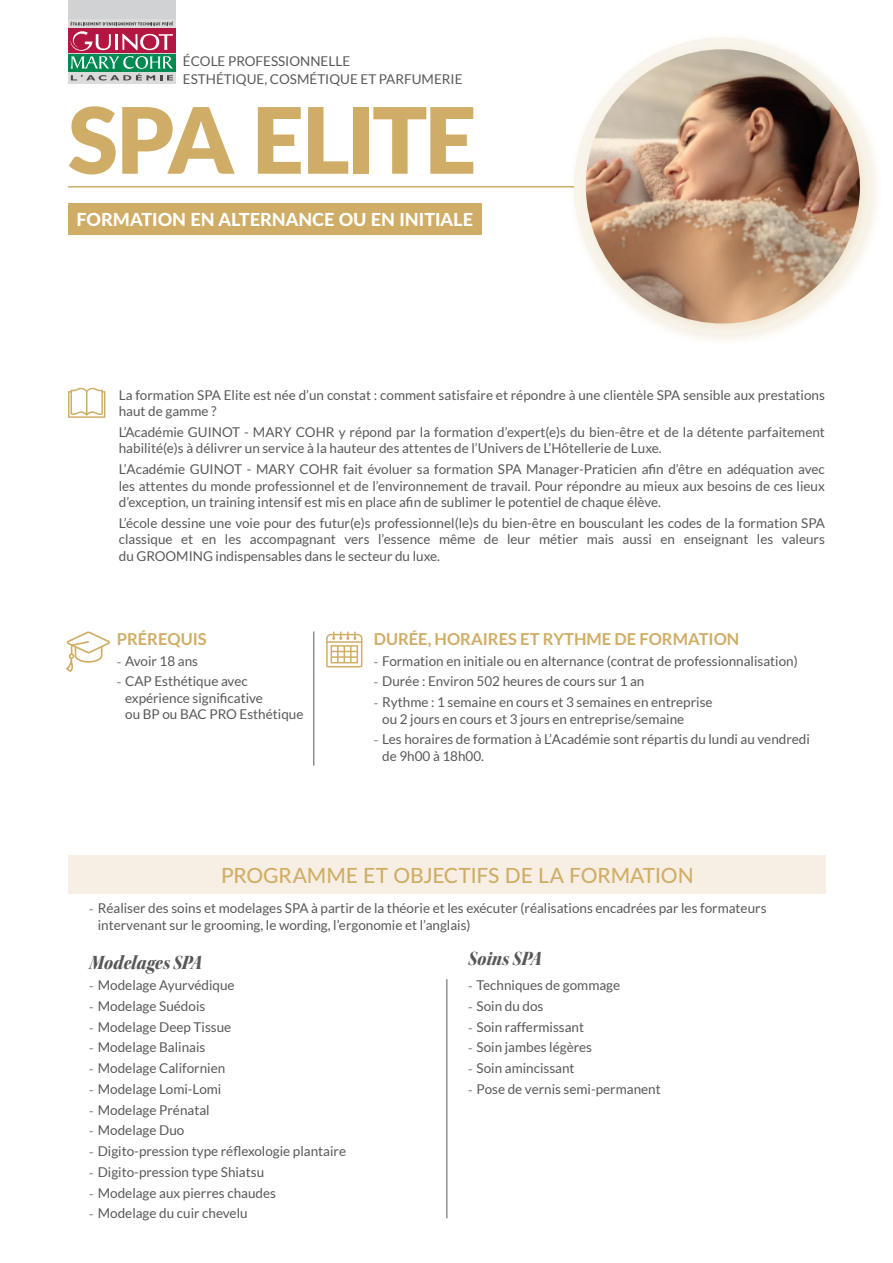
<style>
.page{position:relative;width:893px;height:1263px;background:#fff}
.page>*{position:absolute;margin:0;border:0;box-sizing:border-box;transform-origin:0 0}
.DIPLOME_1{font:900 91.5px "Lato";letter-spacing:-.03em;color:#cfad66}
.TITRE_TABLEAU{font:500 21px "Lato";letter-spacing:-.005em;color:#cfad66}
.TITRES_PETIT_PARAGRA{font:21px "Kepler Std Black Scn It Disp";letter-spacing:.005em;color:#57585a}
.FORMATION_INITIALE{font:800 18px "Lato";color:#fff}
.t1{font:700 16.5px "Lato";color:#cfad66}
.TEXTE_COURANT{font:13.5px/16.5px "Lato";color:#57585a}
.s1{font-family:"Avenir LT Std";font-weight:300}
</style>
<div class="page">
<div style="left:68px;top:0;width:108px;height:84px;background:#d1d2d4"></div>
<div style="left:68px;top:29px;width:108px;height:24px;background:#b31741"></div>
<div style="left:68px;top:54px;width:108px;height:17px;background:#008950"></div>
<div style="left:68px;top:72px;width:108px;height:12px;background:#dadbdb"></div>
<svg style="left:71px;top:21px;width:102px;height:60px"></svg>
<div style="left:68px;top:203px;width:414px;height:32px;background:#cfad66"></div>
<hr style="left:68px;top:186px;width:551px;height:2px;background:#cfad66">
<div style="left:568px;top:32px;width:316px;height:315px;background:#cfad66;opacity:.2"></div>
<div style="left:580px;top:43px;width:292px;height:292px;background:#cfad66;opacity:.2"></div>
<img style="left:586px;top:49px;width:274px;height:274px;border-radius:137px">
<svg style="left:68px;top:387px;width:37px;height:31px"></svg>
<svg style="left:66px;top:631px;width:44px;height:41px"></svg>
<svg style="left:326px;top:631px;width:36px;height:36px"></svg>
<hr style="left:314px;top:631px;width:1px;height:134px;background:#57585a">
<div style="left:68px;top:856px;width:758px;height:38px;background:#f7efe4"></div>
<hr style="left:447px;top:979px;width:1px;height:239px;background:#57585a">
<p class="TEXTE_COURANT" style="left:183px;top:52px;width:281px;line-height:18px">ÉCOLE PROFESSIONNELLE<br>ESTHÉTIQUE, COSMÉTIQUE ET PARFUMERIE</p>
<p class="DIPLOME_1" style="left:68px;top:87px;width:410px">SPA ELITE</p>
<p class="FORMATION_INITIALE" style="left:77px;top:206px;width:398px">FORMATION EN ALTERNANCE OU EN INITIALE</p>
<p class="TEXTE_COURANT" style="left:119px;top:386px;width:708px">La formation SPA Elite est née d’un constat : comment satisfaire et répondre à une clientèle SPA sensible aux prestations haut de gamme ?</p>
<p class="TEXTE_COURANT" style="left:119px;top:424px;width:708px">L’Académie GUINOT - MARY COHR y répond par la formation d’expert(e)s du bien-être et de la détente parfaitement habilité(e)s à délivrer un service à la hauteur des attentes de l’Univers de L’Hôtellerie de Luxe.</p>
<p class="TEXTE_COURANT" style="left:119px;top:461px;width:708px;text-align:justify">L’Académie GUINOT - MARY COHR fait évoluer sa formation SPA Manager-Praticien afin d’être en adéquation avec les attentes du monde professionnel et de l’environnement de travail. Pour répondre au mieux aux besoins de ces lieux d’exception, un training intensif est mis en place afin de sublimer le potentiel de chaque élève.</p>
<p class="TEXTE_COURANT" style="left:119px;top:515px;width:708px;text-align:justify">L’école dessine une voie pour des futur(e)s professionnel(le)s du bien-être en bousculant les codes de la formation SPA classique et en les accompagnant vers l’essence même de leur métier mais aussi en enseignant les valeurs du GROOMING indispensables dans le secteur du luxe.</p>
<p class="t1" style="left:117px;top:629px;width:92px">PRÉREQUIS</p>
<p class="TEXTE_COURANT" style="left:117px;top:652px;width:83px"><span class="s1">-</span> Avoir 18 ans</p>
<p class="TEXTE_COURANT" style="left:125px;top:673px;width:180px;text-indent:-9px"><span class="s1">-</span> CAP Esthétique avec expérience significative<br>ou BP ou BAC PRO Esthétique</p>
<p class="t1" style="left:374px;top:629px;width:367px">DURÉE, HORAIRES ET RYTHME DE FORMATION</p>
<p class="TEXTE_COURANT" style="left:374px;top:652px;width:426px"><span class="s1">-</span> Formation en initiale ou en alternance (contrat de professionnalisation)</p>
<p class="TEXTE_COURANT" style="left:374px;top:673px;width:272px"><span class="s1">-</span> Durée : Environ 502 heures de cours sur 1 an</p>
<p class="TEXTE_COURANT" style="left:382px;top:694px;width:332px;text-indent:-9px"><span class="s1">-</span> Rythme : 1 semaine en cours et 3 semaines en entreprise ou 2 jours en cours et 3 jours en entreprise/semaine</p>
<p class="TEXTE_COURANT" style="left:382px;top:731px;width:429px;text-indent:-9px"><span class="s1">-</span> Les horaires de formation à L’Académie sont répartis du lundi au vendredi de 9h00 à 18h00.</p>
<p class="TITRE_TABLEAU" style="left:221px;top:861px;width:474px">PROGRAMME ET OBJECTIFS DE LA FORMATION</p>
<p class="TEXTE_COURANT" style="left:98px;top:900px;width:670px;text-indent:-9px"><span class="s1">-</span> Réaliser des soins et modelages SPA à partir de la théorie et les exécuter (réalisations encadrées par les formateurs intervenant sur le grooming, le wording, l’ergonomie et l’anglais)</p>
<p class="TITRES_PETIT_PARAGRA" style="left:89px;top:951px;width:114px">Modelages SPA</p>
<p class="TITRES_PETIT_PARAGRA" style="left:468px;top:947px;width:75px">Soins SPA</p>
<p class="TEXTE_COURANT" style="left:89px;top:977px;width:147px"><span class="s1">-</span> Modelage Ayurvédique</p>
<p class="TEXTE_COURANT" style="left:89px;top:997px;width:118px"><span class="s1">-</span> Modelage Suédois</p>
<p class="TEXTE_COURANT" style="left:89px;top:1018px;width:144px"><span class="s1">-</span> Modelage Deep Tissue</p>
<p class="TEXTE_COURANT" style="left:89px;top:1039px;width:118px"><span class="s1">-</span> Modelage Balinais</p>
<p class="TEXTE_COURANT" style="left:89px;top:1060px;width:137px"><span class="s1">-</span> Modelage Californien</p>
<p class="TEXTE_COURANT" style="left:89px;top:1080px;width:134px"><span class="s1">-</span> Modelage Lomi-Lomi</p>
<p class="TEXTE_COURANT" style="left:89px;top:1101px;width:122px"><span class="s1">-</span> Modelage Prénatal</p>
<p class="TEXTE_COURANT" style="left:89px;top:1122px;width:97px"><span class="s1">-</span> Modelage Duo</p>
<p class="TEXTE_COURANT" style="left:89px;top:1143px;width:258px"><span class="s1">-</span> Digito-pression type réflexologie plantaire</p>
<p class="TEXTE_COURANT" style="left:89px;top:1163px;width:176px"><span class="s1">-</span> Digito-pression type Shiatsu</p>
<p class="TEXTE_COURANT" style="left:89px;top:1184px;width:188px"><span class="s1">-</span> Modelage aux pierres chaudes</p>
<p class="TEXTE_COURANT" style="left:89px;top:1205px;width:160px"><span class="s1">-</span> Modelage du cuir chevelu</p>
<p class="TEXTE_COURANT" style="left:468px;top:977px;width:154px"><span class="s1">-</span> Techniques de gommage</p>
<p class="TEXTE_COURANT" style="left:468px;top:997px;width:77px"><span class="s1">-</span> Soin du dos</p>
<p class="TEXTE_COURANT" style="left:468px;top:1018px;width:118px"><span class="s1">-</span> Soin raffermissant</p>
<p class="TEXTE_COURANT" style="left:468px;top:1039px;width:126px"><span class="s1">-</span> Soin jambes légères</p>
<p class="TEXTE_COURANT" style="left:468px;top:1060px;width:108px"><span class="s1">-</span> Soin amincissant</p>
<p class="TEXTE_COURANT" style="left:468px;top:1080px;width:194px"><span class="s1">-</span> Pose de vernis semi-permanent</p>
</div>
